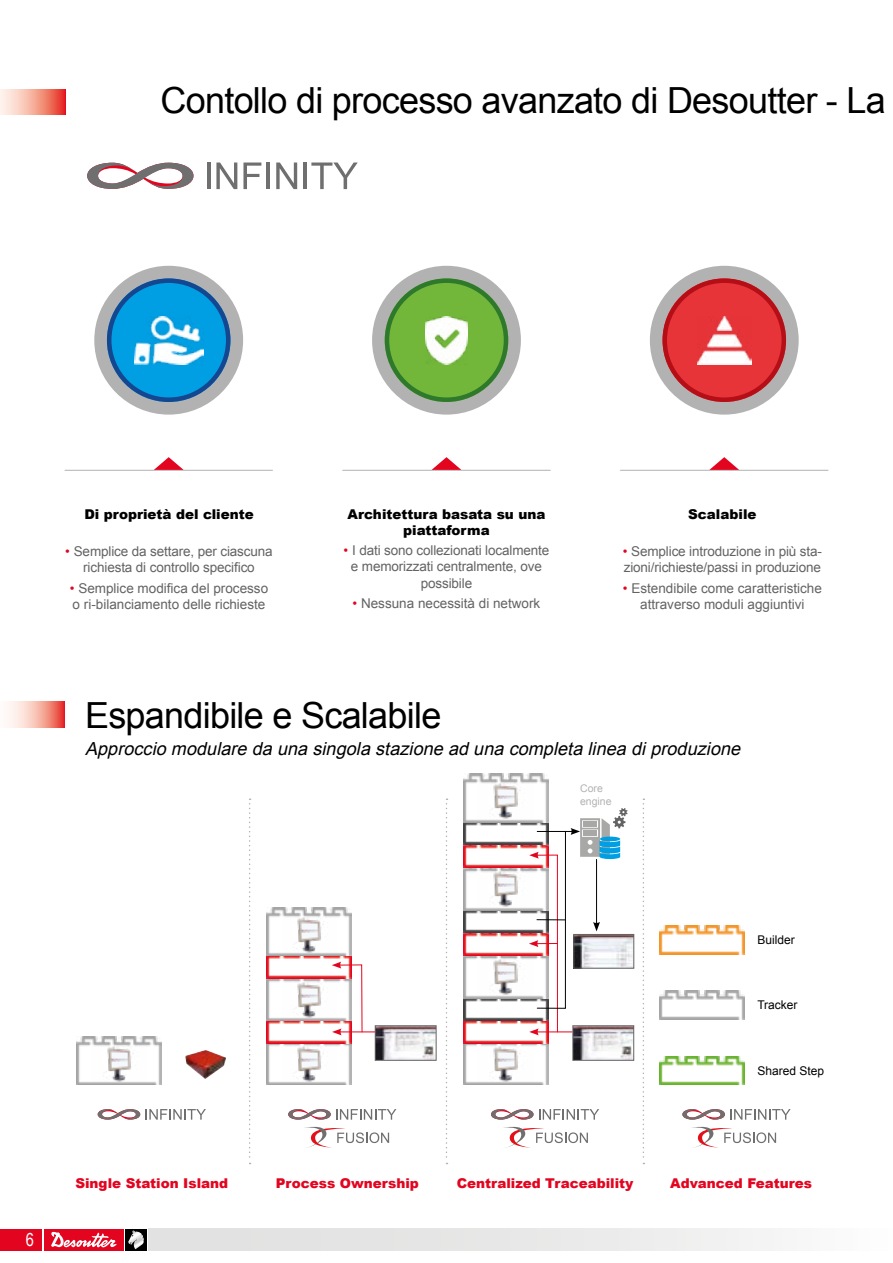
<style>
.page{position:relative;width:893px;height:1263px;background:#fff}
.page>*{position:absolute;margin:0;border:0;box-sizing:border-box;transform-origin:0 0}
.t1{font:36px "Arial";letter-spacing:-.02em;color:#000}
.t2{font:italic 18px "Arial";color:#000}
.t3{font:18px "Arial Narrow";color:#fff}
.t4{font:13.5px/16.2px "Arial";letter-spacing:-.01em;color:#646363;text-align:center}
.t5{font:900 13.5px "Arial";color:#e30520}
.t6{font:900 13.5px/16.2px "Arial";color:#000;text-align:center}
.t7{font:12px "Arial";color:#000}
.t8{font:10.5px/12.6px "Arial";color:#b3b2b2}
.s1{color:#e30520}
</style>
<div class="page">
<div style="left:0;top:1229px;width:43px;height:21px;background:#e30520"></div>
<div style="left:148px;top:1229px;width:745px;height:21px;background:linear-gradient(to right,#ddd,#f8f8f8)"></div>
<div style="left:125px;top:1229px;width:22px;height:21px;background:#000"></div>
<div style="left:44px;top:1229px;width:80px;height:21px;background:#e30520"></div>
<svg style="left:51px;top:1231px;width:66px;height:16px"></svg>
<svg style="left:128px;top:1230px;width:16px;height:19px"></svg>
<svg style="left:0;top:89px;width:65px;height:26px;background:#f4a395"></svg>
<hr style="left:207px;top:162px;width:3px;height:27px;background:#706f6f">
<svg style="left:216px;top:162px;width:21px;height:27px"></svg>
<svg style="left:243px;top:162px;width:18px;height:27px"></svg>
<hr style="left:267px;top:162px;width:3px;height:27px;background:#706f6f">
<svg style="left:276px;top:162px;width:21px;height:27px"></svg>
<hr style="left:304px;top:162px;width:3px;height:27px;background:#706f6f">
<svg style="left:311px;top:162px;width:47px;height:27px"></svg>
<svg style="left:87px;top:163px;width:106px;height:26px"></svg>
<img style="left:185px;top:1050px;width:41px;height:29px">
<div style="left:94px;top:266px;width:149px;height:149px;border:14px solid #b3b2b2;border-radius:50%"></div>
<div style="left:107px;top:278px;width:123px;height:124px;background:#009fe3;border-radius:50%"></div>
<div style="left:107px;top:278px;width:123px;height:124px;border:4px solid #154690;border-radius:50%"></div>
<img style="left:134px;top:316px;width:69px;height:48px">
<div style="left:372px;top:266px;width:149px;height:149px;border:14px solid #b3b2b2;border-radius:50%"></div>
<div style="left:385px;top:278px;width:123px;height:124px;background:#72b73a;border-radius:50%"></div>
<div style="left:385px;top:278px;width:123px;height:124px;border:4px solid #2e792c;border-radius:50%"></div>
<img style="left:425px;top:316px;width:43px;height:48px">
<div style="left:650px;top:266px;width:149px;height:149px;border:14px solid #b3b2b2;border-radius:50%"></div>
<div style="left:662px;top:278px;width:124px;height:124px;background:#e73439;border-radius:50%"></div>
<div style="left:662px;top:278px;width:124px;height:124px;border:4px solid #b60e17;border-radius:50%"></div>
<img style="left:697px;top:316px;width:54px;height:48px">
<hr style="left:65px;top:470px;width:208px;height:1px;background:#b3b2b2">
<svg style="left:154px;top:457px;width:30px;height:13px"></svg>
<hr style="left:343px;top:470px;width:207px;height:1px;background:#b3b2b2">
<svg style="left:432px;top:457px;width:29px;height:13px"></svg>
<hr style="left:620px;top:470px;width:208px;height:1px;background:#b3b2b2">
<svg style="left:709px;top:457px;width:30px;height:13px"></svg>
<svg style="left:8px;top:702px;width:57px;height:25px"></svg>
<img style="left:77px;top:1037px;width:85px;height:48px">
<img style="left:266px;top:1043px;width:86px;height:42px">
<img style="left:463px;top:1043px;width:85px;height:42px">
<img style="left:659px;top:991px;width:86px;height:28px">
<img style="left:659px;top:926px;width:86px;height:28px">
<img style="left:659px;top:1056px;width:86px;height:29px">
<svg style="left:146px;top:1109px;width:60px;height:11px"></svg>
<svg style="left:98px;top:1109px;width:42px;height:10px"></svg>
<svg style="left:288px;top:1109px;width:108px;height:11px"></svg>
<svg style="left:539px;top:1109px;width:60px;height:11px"></svg>
<svg style="left:491px;top:1109px;width:42px;height:10px"></svg>
<svg style="left:682px;top:1109px;width:109px;height:11px"></svg>
<svg style="left:305px;top:1127px;width:84px;height:21px"></svg>
<svg style="left:503px;top:1127px;width:85px;height:21px"></svg>
<svg style="left:692px;top:1127px;width:84px;height:21px"></svg>
<img style="left:266px;top:1021px;width:86px;height:22px">
<img style="left:463px;top:1020px;width:66px;height:23px">
<img style="left:266px;top:978px;width:66px;height:43px">
<img style="left:266px;top:955px;width:86px;height:23px">
<img style="left:266px;top:907px;width:86px;height:48px">
<img style="left:463px;top:998px;width:66px;height:22px">
<img style="left:463px;top:956px;width:66px;height:42px">
<img style="left:463px;top:933px;width:66px;height:23px">
<img style="left:463px;top:910px;width:66px;height:23px">
<img style="left:463px;top:867px;width:66px;height:43px">
<img style="left:463px;top:845px;width:66px;height:22px">
<img style="left:463px;top:822px;width:66px;height:23px">
<img style="left:463px;top:774px;width:85px;height:48px">
<svg style="left:249px;top:798px;width:2px;height:366px"></svg>
<svg style="left:446px;top:798px;width:1px;height:366px"></svg>
<svg style="left:643px;top:798px;width:1px;height:366px"></svg>
<img style="left:91px;top:1045px;width:56px;height:37px">
<img style="left:281px;top:1045px;width:56px;height:37px">
<img style="left:478px;top:1045px;width:55px;height:37px">
<img style="left:281px;top:981px;width:51px;height:37px">
<img style="left:478px;top:958px;width:51px;height:37px">
<img style="left:281px;top:916px;width:56px;height:37px">
<img style="left:478px;top:871px;width:51px;height:36px">
<img style="left:478px;top:783px;width:55px;height:36px">
<hr style="left:339px;top:1031px;width:36px;height:1px;background:#e30520">
<svg style="left:332px;top:962px;width:31px;height:73px"></svg>
<svg style="left:374px;top:1025px;width:63px;height:36px"></svg>
<svg style="left:529px;top:808px;width:105px;height:253px"></svg>
<h1 class="t1" style="left:160px;top:77px;width:727px">Contollo di processo avanzato di Desoutter - La</h1>
<p class="t6" style="left:84px;top:505px;width:171px">Di proprietà del cliente</p>
<p class="t4" style="left:65px;top:543px;width:209px"><span class="s1">•</span> Semplice da settare, per ciascuna richiesta di controllo specifico</p>
<p class="t4" style="left:70px;top:580px;width:200px;text-align:left"><span class="s1">•</span> Semplice modifica del processo o ri-bilanciamento delle richieste</p>
<p class="t6" style="left:347px;top:505px;width:199px">Architettura basata su una piattaforma</p>
<p class="t4" style="left:344px;top:542px;width:207px"><span class="s1">•</span> I dati sono collezionati localmente e memorizzati centralmente, ove possibile</p>
<p class="t4" style="left:353px;top:595px;width:189px"><span class="s1">•</span> Nessuna necessità di network</p>
<p class="t6" style="left:688px;top:505px;width:70px">Scalabile</p>
<p class="t4" style="left:623px;top:543px;width:201px;text-align:left"><span class="s1">•</span> Semplice introduzione in più sta&shy;zioni/richieste/passi in produzione</p>
<p class="t4" style="left:623px;top:580px;width:201px"><span class="s1">•</span> Estendibile come caratteristiche attraverso moduli aggiuntivi</p>
<h1 class="t1" style="left:85px;top:692px;width:358px">Espandibile e Scalabile</h1>
<h2 class="t2" style="left:85px;top:737px;width:662px">Approccio modulare da una singola stazione ad una completa linea diproduzione</h2>
<p class="t8" style="left:580px;top:782px;width:33px">Core engine</p>
<h2 class="t3" style="left:26px;top:1227px;width:10px">6</h2>
<p class="t7" style="left:757px;top:932px;width:39px">Builder</p>
<p class="t7" style="left:757px;top:997px;width:42px">Tracker</p>
<p class="t7" style="left:757px;top:1063px;width:68px">Shared Step</p>
<p class="t5" style="left:75px;top:1173px;width:154px">Single Station Island</p>
<p class="t5" style="left:276px;top:1173px;width:145px">Process Ownership</p>
<p class="t5" style="left:457px;top:1173px;width:178px">Centralized Traceability</p>
<p class="t5" style="left:670px;top:1173px;width:144px">Advanced Features</p>
</div>
